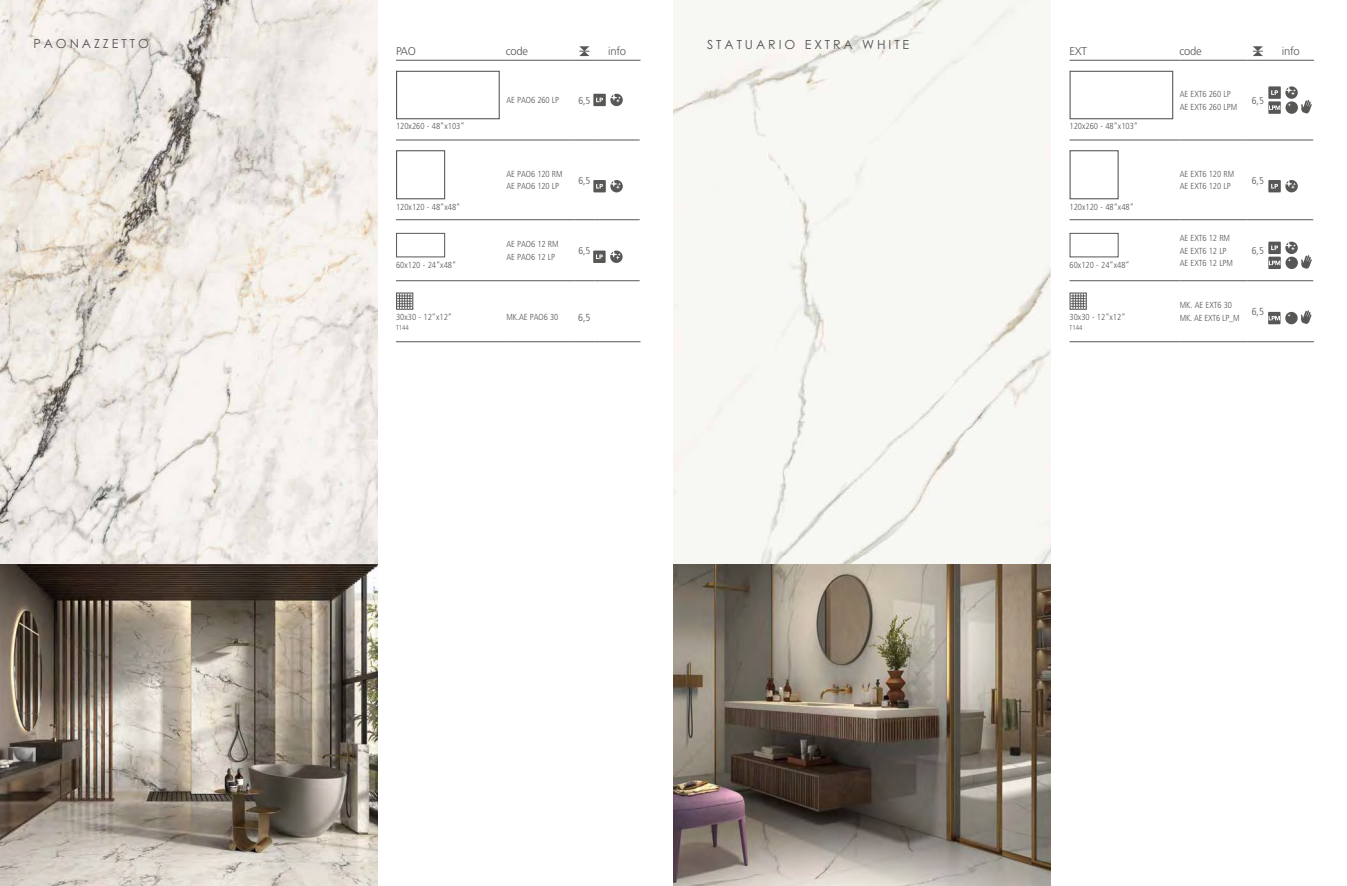
<style>
.page{position:relative;width:1347px;height:886px;background:#fff}
.page>*{position:absolute;margin:0;border:0;box-sizing:border-box;transform-origin:0 0}
.t1{font:12.5px "Century Gothic Pro";letter-spacing:.235em;color:#575656}
.t2{font:300 11.25px "Frutiger LT Std";letter-spacing:-.025em;color:#575756}
.t3{font:300 condensed 10.12px "Frutiger LT Std";color:#575756}
.t4{font:300 condensed 10px "Frutiger LT Std";color:#575756}
.t5{font:300 condensed 8.75px/12.5px "Frutiger LT Std";letter-spacing:-.01em;color:#575756}
.t6{font:300 condensed 6.88px "Frutiger LT Std";color:#575756}
</style>
<div class="page">
<div style="left:673px;top:0;width:377px;height:564px;background:#f7f8f3"></div>
<img style="left:673px;top:564px;width:377px;height:322px">
<img style="left:0;top:0;width:377px;height:564px">
<img style="left:0;top:564px;width:377px;height:322px">
<hr style="left:396px;top:60px;width:110px;height:1px;background:#575756">
<hr style="left:396px;top:140px;width:110px;height:1px;background:#575756">
<hr style="left:396px;top:219px;width:110px;height:1px;background:#575756">
<hr style="left:396px;top:280px;width:110px;height:1px;background:#575756">
<hr style="left:506px;top:60px;width:68px;height:1px;background:#575756">
<hr style="left:506px;top:140px;width:68px;height:1px;background:#575756">
<hr style="left:506px;top:219px;width:68px;height:1px;background:#575756">
<hr style="left:506px;top:280px;width:68px;height:1px;background:#575756">
<hr style="left:594px;top:60px;width:46px;height:1px;background:#575756">
<svg style="left:574px;top:140px;width:20px;height:1px"></svg>
<hr style="left:594px;top:140px;width:45px;height:1px;background:#575756">
<svg style="left:574px;top:219px;width:20px;height:1px"></svg>
<hr style="left:594px;top:219px;width:45px;height:1px;background:#575756">
<svg style="left:574px;top:280px;width:20px;height:1px"></svg>
<hr style="left:594px;top:280px;width:45px;height:1px;background:#575756">
<hr style="left:396px;top:341px;width:110px;height:1px;background:#575756">
<hr style="left:506px;top:341px;width:68px;height:1px;background:#575756">
<svg style="left:574px;top:341px;width:20px;height:1px"></svg>
<hr style="left:594px;top:341px;width:46px;height:1px;background:#575756">
<svg style="left:574px;top:46px;width:20px;height:15px"></svg>
<div style="left:396px;top:71px;width:104px;height:48px;border:1px solid #575756"></div>
<div style="left:396px;top:150px;width:49px;height:49px;border:1px solid #575756"></div>
<svg style="left:396px;top:232px;width:50px;height:26px"></svg>
<svg style="left:398px;top:294px;width:13px;height:14px"></svg>
<div style="left:396px;top:292px;width:17px;height:18px;border:1px solid #575756"></div>
<hr style="left:1069px;top:60px;width:110px;height:1px;background:#575756">
<hr style="left:1069px;top:140px;width:110px;height:1px;background:#575756">
<hr style="left:1069px;top:219px;width:110px;height:1px;background:#575756">
<hr style="left:1069px;top:280px;width:110px;height:1px;background:#575756">
<hr style="left:1179px;top:60px;width:68px;height:1px;background:#575756">
<hr style="left:1179px;top:140px;width:68px;height:1px;background:#575756">
<hr style="left:1179px;top:219px;width:68px;height:1px;background:#575756">
<hr style="left:1179px;top:280px;width:68px;height:1px;background:#575756">
<hr style="left:1267px;top:60px;width:47px;height:1px;background:#575756">
<svg style="left:1247px;top:140px;width:20px;height:1px"></svg>
<hr style="left:1267px;top:140px;width:46px;height:1px;background:#575756">
<svg style="left:1247px;top:219px;width:20px;height:1px"></svg>
<hr style="left:1267px;top:219px;width:46px;height:1px;background:#575756">
<svg style="left:1247px;top:280px;width:20px;height:1px"></svg>
<hr style="left:1267px;top:280px;width:46px;height:1px;background:#575756">
<hr style="left:1069px;top:341px;width:110px;height:1px;background:#575756">
<hr style="left:1179px;top:341px;width:68px;height:1px;background:#575756">
<svg style="left:1247px;top:341px;width:20px;height:1px"></svg>
<hr style="left:1267px;top:341px;width:47px;height:1px;background:#575756">
<svg style="left:1247px;top:46px;width:20px;height:15px"></svg>
<div style="left:1069px;top:71px;width:104px;height:48px;border:1px solid #575756"></div>
<svg style="left:1268px;top:86px;width:43px;height:28px"></svg>
<div style="left:1069px;top:150px;width:49px;height:49px;border:1px solid #575756"></div>
<svg style="left:1268px;top:180px;width:29px;height:12px"></svg>
<svg style="left:1069px;top:232px;width:50px;height:26px"></svg>
<svg style="left:1268px;top:242px;width:43px;height:27px"></svg>
<svg style="left:1071px;top:294px;width:13px;height:14px"></svg>
<div style="left:1069px;top:292px;width:17px;height:18px;border:1px solid #575756"></div>
<svg style="left:1268px;top:310px;width:43px;height:14px"></svg>
<svg style="left:593px;top:251px;width:29px;height:12px"></svg>
<svg style="left:593px;top:180px;width:30px;height:12px"></svg>
<svg style="left:593px;top:94px;width:30px;height:12px"></svg>
<h1 class="t1" style="left:33px;top:37px;width:117px">PAONAZZETTO</h1>
<h1 class="t1" style="left:707px;top:38px;width:204px">STATUARIO EXTRA WHITE</h1>
<p class="t2" style="left:396px;top:45px;width:21px">PAO</p>
<p class="t2" style="left:506px;top:45px;width:24px">code</p>
<p class="t2" style="left:608px;top:45px;width:19px">info</p>
<p class="t2" style="left:1069px;top:45px;width:19px">EXT</p>
<p class="t2" style="left:1179px;top:45px;width:24px">code</p>
<p class="t2" style="left:1281px;top:45px;width:19px">info</p>
<p class="t5" style="left:506px;top:94px;width:54px">AE PAO6 260 LP</p>
<p class="t4" style="left:578px;top:95px;width:14px">6,5</p>
<p class="t5" style="left:1179px;top:88px;width:59px">AE EXT6 260 LP<br>AE EXT6 260 LPM</p>
<p class="t4" style="left:1251px;top:95px;width:14px">6,5</p>
<p class="t5" style="left:396px;top:120px;width:70px">120x260 - 48”x103”</p>
<p class="t5" style="left:1069px;top:120px;width:70px">120x260 - 48”x103”</p>
<p class="t5" style="left:506px;top:168px;width:58px">AE PAO6 120 RM<br>AE PAO6 120 LP</p>
<p class="t4" style="left:578px;top:174px;width:14px">6,5</p>
<p class="t5" style="left:1179px;top:168px;width:56px">AE EXT6 120 RM<br>AE EXT6 120 LP</p>
<p class="t4" style="left:1251px;top:174px;width:14px">6,5</p>
<p class="t5" style="left:396px;top:200px;width:66px">120x120 - 48”x48”</p>
<p class="t5" style="left:1069px;top:200px;width:66px">120x120 - 48”x48”</p>
<p class="t5" style="left:396px;top:258px;width:62px">60x120 - 24”x48”</p>
<p class="t5" style="left:506px;top:238px;width:54px">AE PAO6 12 RM<br>AE PAO6 12 LP</p>
<p class="t4" style="left:578px;top:245px;width:14px">6,5</p>
<p class="t5" style="left:1069px;top:258px;width:62px">60x120 - 24”x48”</p>
<p class="t5" style="left:1179px;top:232px;width:55px">AE EXT6 12 RM<br>AE EXT6 12 LP<br>AE EXT6 12 LPM</p>
<p class="t4" style="left:1251px;top:245px;width:14px">6,5</p>
<p class="t5" style="left:396px;top:311px;width:58px">30x30 - 12”x12”</p>
<p class="t6" style="left:396px;top:324px;width:14px">T144</p>
<p class="t5" style="left:506px;top:311px;width:53px">MK.AE PAO6 30</p>
<p class="t3" style="left:578px;top:311px;width:14px">6,5</p>
<p class="t5" style="left:1069px;top:311px;width:58px">30x30 - 12”x12”</p>
<p class="t6" style="left:1069px;top:324px;width:14px">T144</p>
<p class="t5" style="left:1179px;top:299px;width:61px">MK. AE EXT6 30<br>MK. AE EXT6 LP_M</p>
<p class="t3" style="left:1251px;top:306px;width:14px">6,5</p>
</div>
